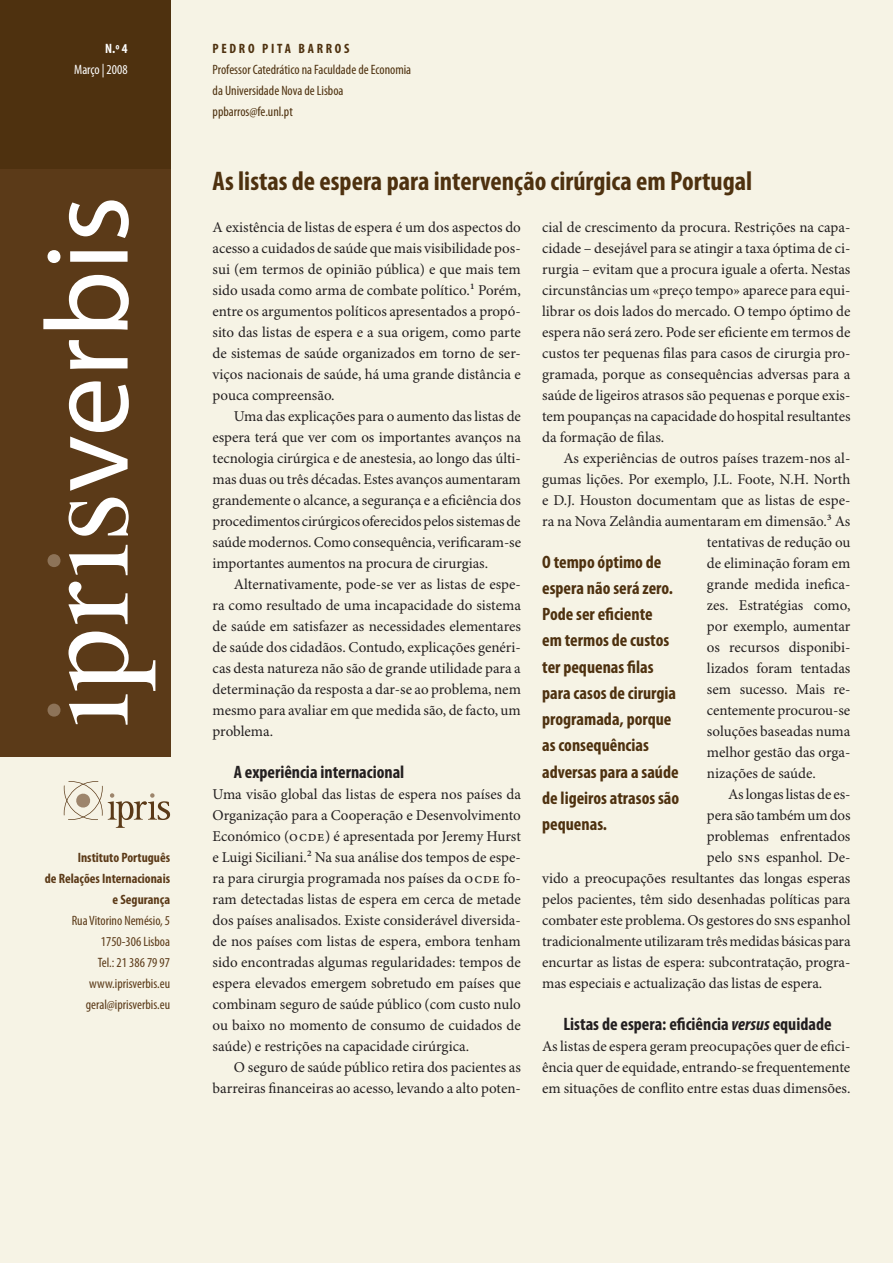
<style>
.page{position:relative;width:893px;height:1263px;background:#f6f3e5}
.page>*{position:absolute;margin:0;border:0;box-sizing:border-box;transform-origin:0 0}
.t1{font:700 condensed 27px "Myriad Pro";color:#4e310f}
.t2{font:700 condensed 18px/26.2px "Myriad Pro";color:#4e310f}
.Subtítulos{font:700 condensed 18px "Myriad Pro";color:#231f20}
.Parágrafo_normal{font:15px/21px "Minion Pro";letter-spacing:-.005em;color:#231f20;text-align:justify}
.Parágrafo_inicial{font:15px/21px "Minion Pro";color:#231f20;text-align:justify}
.t3{font:condensed 13.65px "Myriad Pro";color:#5b3a18}
.t4{font:condensed 13.65px/21px "Myriad Pro";color:#4e310f}
.t5{font:700 condensed 13.65px/21px "Myriad Pro";color:#5b3a18;text-align:right}
.t6{font:700 condensed 13.65px "Myriad Pro";letter-spacing:.2em;color:#4e310f}
.t7{font:condensed 13.65px "Myriad Pro";color:#fff}
.t8{font:700 condensed 13.65px "Myriad Pro";color:#fff}
.s1{font-style:italic}
</style>
<div class="page">
<div style="left:0;top:169px;width:170px;height:588px;background:#5b3a18"></div>
<div style="left:0;top:0;width:170px;height:169px;background:#4e310f"></div>
<svg style="left:48px;top:704px;width:13px;height:13px"></svg>
<svg style="left:68px;top:631px;width:87px;height:94px"></svg>
<svg style="left:69px;top:582px;width:59px;height:42px"></svg>
<svg style="left:48px;top:554px;width:13px;height:13px"></svg>
<svg style="left:69px;top:545px;width:59px;height:30px"></svg>
<svg style="left:69px;top:498px;width:60px;height:38px"></svg>
<svg style="left:69px;top:381px;width:60px;height:110px"></svg>
<svg style="left:69px;top:340px;width:59px;height:29px"></svg>
<svg style="left:43px;top:275px;width:86px;height:55px"></svg>
<svg style="left:48px;top:250px;width:80px;height:13px"></svg>
<svg style="left:69px;top:200px;width:60px;height:38px"></svg>
<svg style="left:64px;top:781px;width:106px;height:47px"></svg>
<p class="t8" style="left:105px;top:40px;width:24px">N.º 4</p>
<p class="t7" style="left:74px;top:61px;width:55px">Março | 2008</p>
<p class="t5" style="left:78px;top:846px;width:94px">Instituto Português</p>
<p class="t5" style="left:45px;top:867px;width:127px">de Relações Internacionais e Segurança</p>
<p class="t3" style="left:72px;top:912px;width:100px">Rua Vitorino Nemésio, 5</p>
<p class="t3" style="left:101px;top:933px;width:71px">1750-306 Lisboa</p>
<p class="t3" style="left:98px;top:954px;width:74px">Tel.: 21 386 79 97</p>
<p class="t3" style="left:89px;top:975px;width:82px">www.iprisverbis.eu</p>
<p class="t3" style="left:86px;top:996px;width:86px">geral@iprisverbis.eu</p>
<p class="t6" style="left:213px;top:40px;width:138px">PEDRO PITA BARROS</p>
<p class="t4" style="left:213px;top:59px;width:200px">Professor Catedrático na Faculdade de Economia da Universidade Nova de Lisboa</p>
<p class="t4" style="left:213px;top:101px;width:82px">ppbarros@fe.unl.pt</p>
<p class="t1" style="left:213px;top:164px;width:541px">As listas de espera para intervenção cirúrgica em Portugal</p>
<p class="Parágrafo_inicial" style="left:213px;top:217px;width:310px">A existência de listas de espera é um dos aspectos do acesso a cuidados de saúde que mais visibilidade pos&shy;sui (em termos de opinião pública) e que mais tem sido usada como arma de combate político.1 Porém, entre os argumentos políticos apresentados a propó&shy;sito das listas de espera e a sua origem, como parte de sistemas de saúde organizados em torno de ser&shy;viços nacionais de saúde, há uma grande distância e pouca compreensão.</p>
<p class="Parágrafo_normal" style="left:213px;top:406px;width:310px;text-indent:21px">Uma das explicações para o aumento das listas de espera terá que ver com os importantes avanços na tecnologia cirúrgica e de anestesia, ao longo das últi&shy;mas duas ou três décadas. Estes avanços aumentaram grandemente o alcance, a segurança e a eficiência dos procedimentos cirúrgicos oferecidos pelos sistemas de saúde modernos. Como consequência, verificaram-se importantes aumentos na procura de cirurgias.</p>
<p class="Parágrafo_normal" style="left:213px;top:574px;width:310px;text-indent:21px">Alternativamente, pode-se ver as listas de espe&shy;ra como resultado de uma incapacidade do sistema de saúde em satisfazer as necessidades elementares de saúde dos cidadãos. Contudo, explicações genéri&shy;cas desta natureza não são de grande utilidade para a determinação da resposta a dar-se ao problema, nem mesmo para avaliar em que medida são, de facto, um problema.</p>
<p class="Subtítulos" style="left:234px;top:760px;width:172px">A experiência internacional</p>
<p class="Parágrafo_inicial" style="left:213px;top:784px;width:310px">Uma visão global das listas de espera nos países da Organização para a Cooperação e Desenvolvimento Económico (OCDE) é apresentada por Jeremy Hurst e Luigi Siciliani.2 Na sua análise dos tempos de espe&shy;ra para cirurgia programada nos países da OCDE fo&shy;ram detectadas listas de espera em cerca de metade dos países analisados. Existe considerável diversida&shy;de nos países com listas de espera, embora tenham sido encontradas algumas regularidades: tempos de espera elevados emergem sobretudo em países que combinam seguro de saúde público (com custo nulo ou baixo no momento de consumo de cuidados de saúde) e restrições na capacidade cirúrgica.</p>
<p class="Parágrafo_normal" style="left:213px;top:1057px;width:310px;text-align:right">O seguro de saúde público retira dos pacientes as barreiras financeiras ao acesso, levando a alto poten-</p>
<p class="Parágrafo_normal" style="left:542px;top:217px;width:310px">cial de crescimento da procura. Restrições na capa&shy;cidade – desejável para se atingir a taxa óptima de ci&shy;rurgia – evitam que a procura iguale a oferta. Nestas circunstâncias um «preço tempo» aparece para equi&shy;librar os dois lados do mercado. O tempo óptimo de espera não será zero. Pode ser eficiente em termos de custos ter pequenas filas para casos de cirurgia pro&shy;gramada, porque as consequências adversas para a saúde de ligeiros atrasos são pequenas e porque exis&shy;tem poupanças na capacidade do hospital resultantes da formação de filas.</p>
<p class="Parágrafo_normal" style="left:563px;top:448px;width:289px">As experiências de outros países trazem-nos al-</p>
<p class="Parágrafo_normal" style="left:542px;top:469px;width:310px">gumas lições. Por exemplo, J.L. Foote, N.H. North</p>
<p class="Parágrafo_normal" style="left:542px;top:490px;width:310px">e D.J. Houston documentam que as listas de espe-</p>
<p class="Parágrafo_normal" style="left:542px;top:511px;width:310px">ra na Nova Zelândia aumentaram em dimensão.3 As</p>
<p class="Parágrafo_normal" style="left:707px;top:532px;width:145px">tentativas de redução ou</p>
<p class="Parágrafo_normal" style="left:707px;top:553px;width:145px">de eliminação foram em</p>
<p class="Parágrafo_normal" style="left:707px;top:574px;width:145px">grande medida inefica-</p>
<p class="Parágrafo_normal" style="left:707px;top:595px;width:145px">zes. Estratégias como,</p>
<p class="Parágrafo_normal" style="left:707px;top:616px;width:145px">por exemplo, aumentar</p>
<p class="Parágrafo_normal" style="left:707px;top:637px;width:145px">os recursos disponibi-</p>
<p class="Parágrafo_normal" style="left:707px;top:658px;width:145px">lizados foram tentadas</p>
<p class="Parágrafo_normal" style="left:707px;top:679px;width:145px">sem sucesso. Mais re-</p>
<p class="Parágrafo_normal" style="left:707px;top:700px;width:145px">centemente procurou-se</p>
<p class="Parágrafo_normal" style="left:707px;top:721px;width:145px">soluções baseadas numa</p>
<p class="Parágrafo_normal" style="left:707px;top:742px;width:145px">melhor gestão das orga-</p>
<p class="Parágrafo_normal" style="left:707px;top:763px;width:110px">nizações de saúde.</p>
<p class="Parágrafo_normal" style="left:728px;top:784px;width:124px">As longas listas de es-</p>
<p class="Parágrafo_normal" style="left:707px;top:805px;width:145px">pera são também um dos</p>
<p class="Parágrafo_normal" style="left:707px;top:826px;width:145px">problemas enfrentados</p>
<p class="Parágrafo_normal" style="left:707px;top:847px;width:145px">pelo SNS espanhol. De-</p>
<p class="Parágrafo_normal" style="left:542px;top:868px;width:310px">vido a preocupações resultantes das longas esperas</p>
<p class="Parágrafo_normal" style="left:542px;top:889px;width:310px">pelos pacientes, têm sido desenhadas políticas para</p>
<p class="Parágrafo_normal" style="left:542px;top:910px;width:310px">combater este problema. Os gestores do SNS espanhol</p>
<p class="Parágrafo_normal" style="left:542px;top:931px;width:310px">tradicionalmente utilizaram três medidas básicas para</p>
<p class="Parágrafo_normal" style="left:542px;top:952px;width:310px">encurtar as listas de espera: subcontratação, progra-</p>
<p class="Parágrafo_normal" style="left:542px;top:973px;width:282px">mas especiais e actualização das listas de espera.</p>
<p class="Subtítulos" style="left:563px;top:1012px;width:270px">Listas de espera: eficiência <span class="s1">versus</span> equidade</p>
<p class="Parágrafo_inicial" style="left:542px;top:1036px;width:310px">As listas de espera geram preocupações quer de efici&shy;ência quer de equidade, entrando-se frequentemente em situações de conflito entre estas duas dimensões.</p>
<p class="t2" style="left:542px;top:548px;width:139px">O tempo óptimo de espera não será zero.<br>Pode ser eficiente<br>em termos de custos ter pequenas filas para casos de cirurgia programada, porque as consequências adversas para a saúde de ligeiros atrasos são pequenas.</p>
</div>
